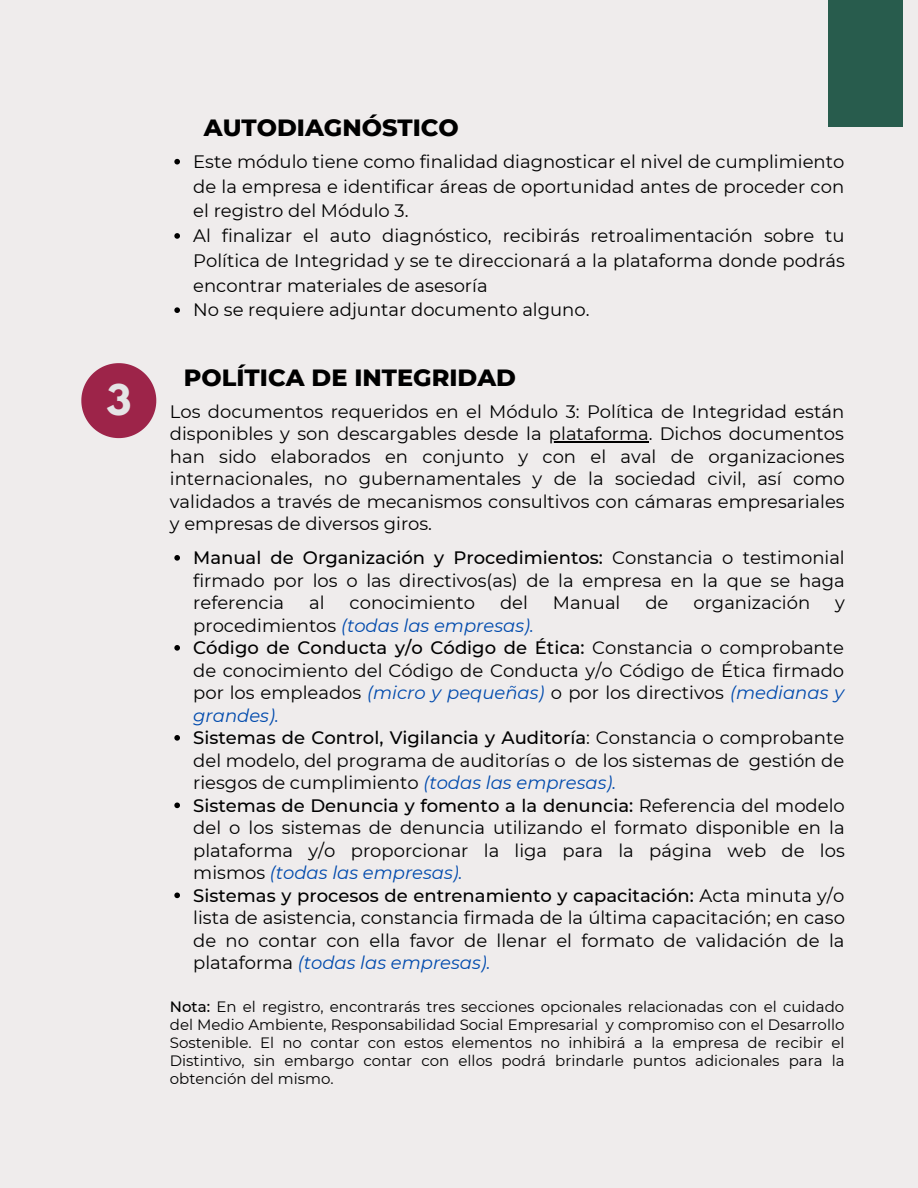
<style>
.page{position:relative;width:918px;height:1188px;background:#efecec}
.page>*{position:absolute;margin:0;border:0;box-sizing:border-box;transform-origin:0 0}
.t1{font:700 37.5px "League Spartan";color:#e5e5e6}
.t2{font:800 24px "Montserrat";color:#000}
.t3{font:18px/22.5px "Montserrat";color:#000;text-align:justify}
.t4{font:15px/18px "Montserrat";color:#000;text-align:justify}
.s1{font-weight:500}
.s2{font-style:italic;color:#004aad}
</style>
<div class="page">
<svg style="left:81px;top:363px;width:75px;height:75px"></svg>
<svg style="left:174px;top:555px;width:6px;height:6px"></svg>
<svg style="left:174px;top:645px;width:6px;height:6px"></svg>
<svg style="left:174px;top:735px;width:6px;height:6px"></svg>
<svg style="left:174px;top:803px;width:6px;height:5px"></svg>
<svg style="left:174px;top:893px;width:6px;height:5px"></svg>
<hr style="left:549px;top:441px;width:100px;height:2px;background:#000">
<svg style="left:174px;top:159px;width:6px;height:5px"></svg>
<svg style="left:174px;top:233px;width:6px;height:6px"></svg>
<svg style="left:174px;top:307px;width:6px;height:6px"></svg>
<div style="left:829px;top:0;width:74px;height:127px;background:#285c4d"></div>
<h1 class="t1" style="left:107px;top:381px;width:26px">3</h1>
<h2 class="t2" style="left:204px;top:112px;width:257px">AUTODIAGNÓSTICO</h2>
<p class="t3" style="left:193px;top:149px;width:653px;line-height:24.8px;text-align:left">Este módulo tiene como finalidad diagnosticar el nivel de cumplimiento de la empresa e identificar áreas de oportunidad antes de proceder con el registro del Módulo 3.<br>Al finalizar el auto diagnóstico, recibirás retroalimentación sobre tu Política de Integridad y se te direccionará a la plataforma donde podrás encontrar materiales de asesoría<br>No se requiere adjuntar documento alguno.</p>
<h2 class="t2" style="left:184px;top:363px;width:334px">POLÍTICA DE INTEGRIDAD</h2>
<p class="t3" style="left:170px;top:400px;width:677px">Los documentos requeridos en el Módulo 3: Política de Integridad están disponibles y son descargables desde la plataforma. Dichos documentos han sido elaborados en conjunto y con el aval de organizaciones internacionales, no gubernamentales y de la sociedad civil, así como validados a través de mecanismos consultivos con cámaras empresariales y empresas de diversos giros.</p>
<p class="t3" style="left:193px;top:546px;width:653px"><span class="s1">Manual de Organización y Procedimientos:</span> Constancia o testimonial firmado por los o las directivos(as) de la empresa en la que se haga referencia</p>
<p class="t3" style="left:309px;top:591px;width:17px">al</p>
<p class="t3" style="left:350px;top:591px;width:127px">conocimiento</p>
<p class="t3" style="left:500px;top:591px;width:29px">del</p>
<p class="t3" style="left:553px;top:591px;width:69px">Manual</p>
<p class="t3" style="left:645px;top:591px;width:25px">de</p>
<p class="t3" style="left:693px;top:591px;width:118px">organización</p>
<p class="t3" style="left:835px;top:591px;width:11px">y</p>
<p class="t3" style="left:193px;top:614px;width:653px;text-align:left">procedimientos <span class="s2">(todas las empresas).<br></span><span class="s1">Código de Conducta y/o Código de Ética:</span> Constancia o comprobante de conocimiento del Código de Conducta y/o Código de Ética firmado por los empleados <span class="s2">(micro y pequeñas)</span> o por los directivos <span class="s2">(medianas y grandes).<br></span><span class="s1">Sistemas de Control, Vigilancia y Auditoría</span>: Constancia o comprobante del modelo, del programa de auditorías o de los sistemas de gestión de riesgos de cumplimiento <span class="s2">(todas las empresas).<br></span><span class="s1">Sistemas de Denuncia y fomento a la denuncia:</span> Referencia del modelo del o los sistemas de denuncia utilizando el formato disponible en la plataforma y/o proporcionar la liga para la página web de los mismos <span class="s2">(todas las empresas).<br></span><span class="s1">Sistemas y procesos de entrenamiento y capacitación:</span> Acta minuta y/o lista de asistencia, constancia firmada de la última capacitación; en caso de no contar con ella favor de llenar el formato de validación de la plataforma <span class="s2">(todas las empresas).</span></p>
<p class="t4" style="left:170px;top:997px;width:676px"><span class="s1">Nota:</span> En el registro, encontrarás tres secciones opcionales relacionadas con el cuidado del Medio Ambiente, Responsabilidad Social Empresarial y compromiso con el Desarrollo Sostenible. El no contar con estos elementos no inhibirá a la empresa de recibir el Distintivo, sin embargo contar con ellos podrá brindarle puntos adicionales para la obtención del mismo.</p>
</div>
